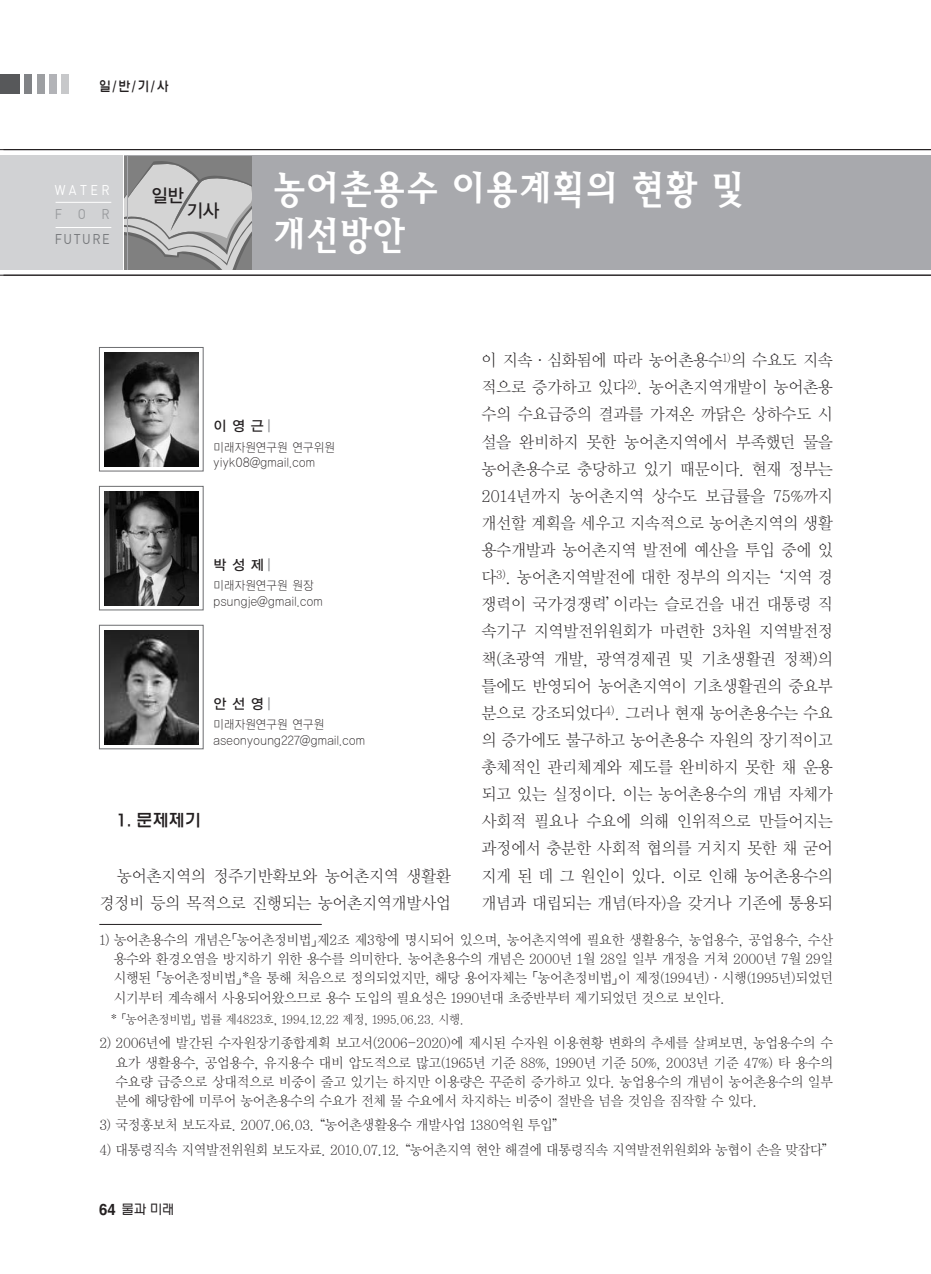
<style>
.page{position:relative;width:931px;height:1274px;background:#fff}
.page>*{position:absolute;margin:0;border:0;box-sizing:border-box;transform-origin:0 0}
.t1{font:38.5px/45.5px "Bird M";letter-spacing:-.1em;color:#fff;scale:.96 1}
.t2{font:18.38px "YGO13";letter-spacing:-.075em;color:#231f20;scale:.95 1}
.t3{font:500 17.5px "HY Wul Nun";color:#231f20;scale:.95 1}
.t4{font:16.62px/27.1px "Y Mj O11";letter-spacing:-.065em;color:#231f20;text-align:right;scale:.95 1}
.t5{font:14px/19.2px "Y Mj O11";letter-spacing:-.065em;color:#231f20;text-align:justify;scale:.95 1}
.t6{font:14px "DIN";letter-spacing:.12em;color:#76787b;scale:.9 1}
.t7{font:14px "YGO13";letter-spacing:.35em;color:#231f20}
.t8{font:14px "DIN";letter-spacing:.275em;color:#fff;scale:.9 1}
.t9{font:500 14px "HY Wul Nun";color:#231f20;scale:.85 1}
.t10{font:300 14px "HY Wul Nun";color:#231f20;scale:.9 1}
.t11{font:14px "DIN";letter-spacing:1.24em;color:#999b9e;scale:.9 1}
.t12{font:12.25px/15.8px "YGO11";letter-spacing:-.025em;color:#231f20;scale:.9 1}
.t13{font:12.25px "Y Mj O11";letter-spacing:-.065em;color:#231f20;scale:.95 1}
.s1{font-family:"J Cbg K";color:#939598}
.s2{font-family:"Helvetica";font-weight:700;font-size:15.75px}
</style>
<div class="page">
<div style="left:0;top:156px;width:119px;height:114px;background:#d1d2d4"></div>
<hr style="left:0;top:149px;width:931px;height:1px;background:#231f20">
<hr style="left:0;top:275px;width:931px;height:1px;background:#231f20">
<div style="left:0;top:74px;width:20px;height:20px;background:#57585a"></div>
<div style="left:25px;top:74px;width:7px;height:20px;background:#808285"></div>
<div style="left:37px;top:74px;width:7px;height:20px;background:#9d9fa2"></div>
<div style="left:49px;top:74px;width:8px;height:20px;background:#b2b3b7"></div>
<div style="left:62px;top:74px;width:7px;height:20px;background:#c7c8ca"></div>
<div style="left:99px;top:625px;width:104px;height:124px;background:linear-gradient(to right,#fff,#fff)"></div>
<div style="left:99px;top:625px;width:104px;height:124px;border:1px solid #6c6d70"></div>
<img style="left:104px;top:630px;width:94px;height:114px">
<div style="left:128px;top:156px;width:803px;height:114px;background:#a8a9ad"></div>
<svg style="left:125px;top:158px;width:127px;height:112px;background:#afafaf"></svg>
<div style="left:4px;top:156px;width:119px;height:114px;background:#d1d2d4"></div>
<hr style="left:56px;top:202px;width:55px;height:1px;background:#fff">
<hr style="left:56px;top:227px;width:55px;height:1px;background:#fff">
<hr style="left:99px;top:924px;width:223px;height:1px;background:#231f20">
<div style="left:99px;top:347px;width:104px;height:124px;border:1px solid #6c6d70"></div>
<img style="left:104px;top:352px;width:94px;height:114px">
<div style="left:99px;top:486px;width:104px;height:124px;background:linear-gradient(to right,#fff,#fff)"></div>
<div style="left:99px;top:486px;width:104px;height:124px;border:1px solid #6c6d70"></div>
<img style="left:104px;top:491px;width:94px;height:114px">
<p class="t9" style="left:99px;top:80px;width:83px">일/반/기/사</p>
<p class="t8" style="left:51px;top:185px;width:63px">WATER</p>
<h2 class="t2" style="left:147px;top:187px;width:37px">일반</h2>
<p class="t11" style="left:51px;top:209px;width:63px">FOR</p>
<p class="t6" style="left:51px;top:234px;width:63px">FUTURE</p>
<p class="t8" style="left:55px;top:185px;width:63px">WATER</p>
<h2 class="t2" style="left:151px;top:187px;width:37px">일반</h2>
<p class="t11" style="left:55px;top:209px;width:63px">FOR</p>
<p class="t6" style="left:55px;top:234px;width:63px">FUTURE</p>
<h2 class="t2" style="left:183px;top:202px;width:37px">기사</h2>
<h2 class="t2" style="left:186px;top:202px;width:37px">기사</h2>
<h1 class="t1" style="left:271px;top:169px;width:496px">농어촌용수 이용계획의 현황 및 개선방안</h1>
<p class="t7" style="left:213px;top:419px;width:63px">이영근<span class="s1">｜</span></p>
<p class="t12" style="left:213px;top:440px;width:137px">미래자원연구원 연구위원 yiyk08@gmail.com</p>
<p class="t7" style="left:213px;top:558px;width:63px">박성제<span class="s1">｜</span></p>
<p class="t12" style="left:213px;top:579px;width:123px">미래자원연구원 원장 psungje@gmail.com</p>
<p class="t7" style="left:213px;top:697px;width:63px">안선영<span class="s1">｜</span></p>
<p class="t12" style="left:213px;top:718px;width:171px">미래자원연구원 연구원 aseonyoung227@gmail.com</p>
<p class="t3" style="left:117px;top:813px;width:91px">1. 문제제기</p>
<p class="t4" style="left:99px;top:863px;width:372px">농어촌지역의 정주기반확보와 농어촌지역 생활환 경정비 등의 목적으로 진행되는 농어촌지역개발사업</p>
<p class="t4" style="left:481px;top:348px;width:372px;text-align:justify">이 지속·심화됨에 따라 농어촌용수<sup>1)</sup>의 수요도 지속 적으로 증가하고 있다<sup>2)</sup>. 농어촌지역개발이 농어촌용 수의 수요급증의 결과를 가져온 까닭은 상하수도 시 설을 완비하지 못한 농어촌지역에서 부족했던 물을 농어촌용수로 충당하고 있기 때문이다. 현재 정부는 2014년까지 농어촌지역 상수도 보급률을 75%까지 개선할 계획을 세우고 지속적으로 농어촌지역의 생활 용수개발과 농어촌지역 발전에 예산을 투입 중에 있 다<sup>3)</sup>. 농어촌지역발전에 대한 정부의 의지는‘지역 경 쟁력이 국가경쟁력’이라는 슬로건을 내건 대통령 직 속기구 지역발전위원회가 마련한 3차원 지역발전정 책(초광역 개발, 광역경제권 및 기초생활권 정책)의 틀에도 반영되어 농어촌지역이 기초생활권의 중요부 분으로 강조되었다<sup>4)</sup>. 그러나 현재 농어촌용수는 수요 의 증가에도 불구하고 농어촌용수 자원의 장기적이고 총체적인 관리체계와 제도를 완비하지 못한 채 운용 되고 있는 실정이다. 이는 농어촌용수의 개념 자체가 사회적 필요나 수요에 의해 인위적으로 만들어지는 과정에서 충분한 사회적 협의를 거치지 못한 채 굳어 지게 된 데 그 원인이 있다. 이로 인해 농어촌용수의 개념과 대립되는 개념(타자)을 갖거나 기존에 통용되</p>
<p class="t5" style="left:113px;top:931px;width:759px;text-indent:-14px">1) 농어촌용수의 개념은「농어촌정비법」제2조 제3항에 명시되어 있으며, 농어촌지역에 필요한 생활용수, 농업용수, 공업용수, 수산 용수와 환경오염을 방지하기 위한 용수를 의미한다. 농어촌용수의 개념은 2000년 1월 28일 일부 개정을 거쳐 2000년 7월 29일 시행된「농어촌정비법」*을 통해 처음으로 정의되었지만, 해당 용어자체는「농어촌정비법」이 제정(1994년)·시행(1995년)되었던 시기부터 계속해서 사용되어왔으므로 용수 도입의 필요성은 1990년대 초중반부터 제기되었던 것으로 보인다.</p>
<p class="t13" style="left:111px;top:1014px;width:374px">* 「농어촌정비법」법률 제4823호, 1994.12.22 제정, 1995.06.23. 시행.</p>
<p class="t5" style="left:115px;top:1034px;width:758px;text-indent:-16px">2) 2006년에 발간된 수자원장기종합계획 보고서(2006-2020)에 제시된 수자원 이용현황 변화의 추세를 살펴보면, 농업용수의 수 요가 생활용수, 공업용수, 유지용수 대비 압도적으로 많고(1965년 기준 88%, 1990년 기준 50%, 2003년 기준 47%) 타 용수의 수요량 급증으로 상대적으로 비중이 줄고 있기는 하지만 이용량은 꾸준히 증가하고 있다. 농업용수의 개념이 농어촌용수의 일부 분에 해당함에 미루어 농어촌용수의 수요가 전체 물 수요에서 차지하는 비중이 절반을 넘을 것임을 짐작할 수 있다.</p>
<p class="t5" style="left:99px;top:1116px;width:492px">3) 국정홍보처 보도자료. 2007.06.03. “농어촌생활용수 개발사업 1380억원 투입”</p>
<p class="t5" style="left:99px;top:1141px;width:776px">4) 대통령직속 지역발전위원회 보도자료. 2010.07.12. “농어촌지역 현안 해결에 대통령직속 지역발전위원회와 농협이 손을 맞잡다”</p>
<p class="t10" style="left:99px;top:1204px;width:85px"><span class="s2">64</span> 물과 미래</p>
</div>
